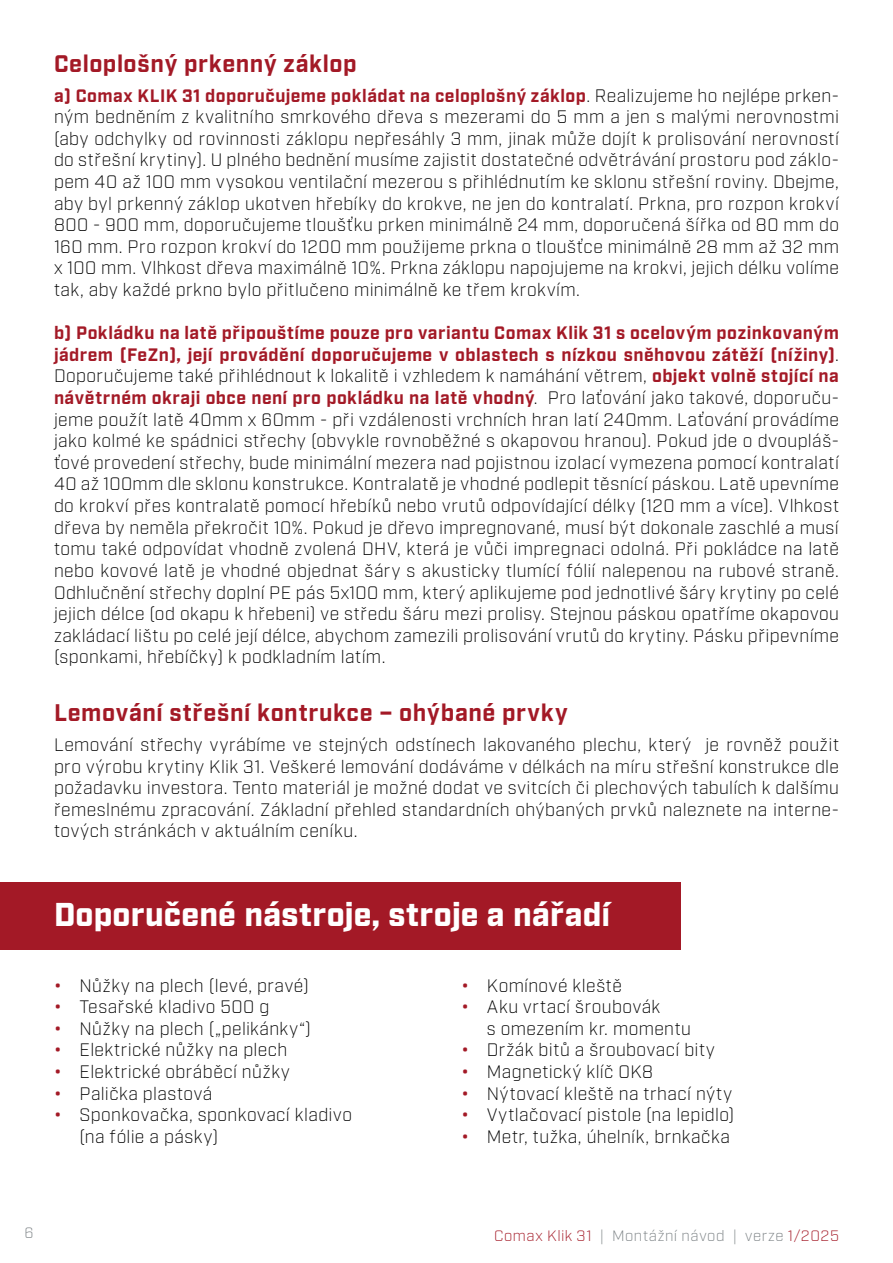
<style>
.page{position:relative;width:893px;height:1263px;background:#fff}
.page>*{position:absolute;margin:0;border:0;box-sizing:border-box;transform-origin:0 0}
.t1{font:900 33px "Industry";letter-spacing:.01em;color:#fff}
.t2{font:700 24px "Industry";letter-spacing:.03em;color:#a31926}
.t3{font:300 18px/21.6px "Industry";letter-spacing:.025em;color:#000;text-align:justify}
.t4{font:300 15px "Industry";letter-spacing:.04em;color:#7d8386}
.s1{font-weight:700;color:#a31926}
.s2{color:#a31926}
</style>
<div class="page">
<div style="left:0;top:882px;width:680px;height:68px;background:#a31926"></div>
<h2 class="t2" style="left:54px;top:49px;width:304px">Celoplošný prkenný záklop</h2>
<p class="t3" style="left:54px;top:85px;width:787px"><span class="s1">a) Comax KLIK 31 doporučujeme pokládat na celoplošný záklop</span>. Realizujeme ho nejlépe prken&shy;ným bedněním z kvalitního smrkového dřeva s mezerami do 5 mm a jen s malými nerovnostmi (aby odchylky od rovinnosti záklopu nepřesáhly 3 mm, jinak může dojít k prolisování nerovností do střešní krytiny). U plného bednění musíme zajistit dostatečné odvětrávání prostoru pod záklo&shy;pem 40 až 100 mm vysokou ventilační mezerou s přihlédnutím ke sklonu střešní roviny. Dbejme, aby byl prkenný záklop ukotven hřebíky do krokve, ne jen do kontralatí. Prkna, pro rozpon krokví 800 - 900 mm, doporučujeme tloušťku prken minimálně 24 mm, doporučená šířka od 80 mm do 160 mm. Pro rozpon krokví do 1200 mm použijeme prkna o tloušťce minimálně 28 mm až 32 mm x 100 mm. Vlhkost dřeva maximálně 10%. Prkna záklopu napojujeme na krokvi, jejich délku volíme tak, aby každé prkno bylo přitlučeno minimálně ke třem krokvím.</p>
<p class="t3" style="left:54px;top:322px;width:786px"><span class="s1">b) Pokládku na latě připouštíme pouze pro variantu Comax Klik 31 s ocelovým pozinkovaným jádrem (FeZn), její provádění doporučujeme v oblastech s nízkou sněhovou zátěží (nížiny)</span>.<br>Doporučujeme také přihlédnout k lokalitě i vzhledem k namáhání větrem, <span class="s1">objekt volně stojící na návětrném okraji obce není pro pokládku na latě vhodný</span>. Pro laťování jako takové, doporuču&shy;jeme použít latě 40mm x 60mm - při vzdálenosti vrchních hran latí 240mm. Laťování provádíme jako kolmé ke spádnici střechy (obvykle rovnoběžné s okapovou hranou). Pokud jde o dvoupláš&shy;ťové provedení střechy, bude minimální mezera nad pojistnou izolací vymezena pomocí kontralatí 40 až 100mm dle sklonu konstrukce. Kontralatě je vhodné podlepit těsnící páskou. Latě upevníme do krokví přes kontralatě pomocí hřebíků nebo vrutů odpovídající délky (120 mm a více). Vlhkost dřeva by neměla překročit 10%. Pokud je dřevo impregnované, musí být dokonale zaschlé a musí tomu také odpovídat vhodně zvolená DHV, která je vůči impregnaci odolná. Při pokládce na latě nebo kovové latě je vhodné objednat šáry s akusticky tlumící fólií nalepenou na rubové straně.<br>Odhlučnění střechy doplní PE pás 5x100 mm, který aplikujeme pod jednotlivé šáry krytiny po celé jejich délce (od okapu k hřebeni) ve středu šáru mezi prolisy. Stejnou páskou opatříme okapovou zakládací lištu po celé její délce, abychom zamezili prolisování vrutů do krytiny. Pásku připevníme (sponkami, hřebíčky) k podkladním latím.</p>
<h2 class="t2" style="left:54px;top:698px;width:515px">Lemování střešní kontrukce – ohýbané prvky</h2>
<p class="t3" style="left:54px;top:734px;width:787px">Lemování střechy vyrábíme ve stejných odstínech lakovaného plechu, který je rovněž použit pro výrobu krytiny Klik 31. Veškeré lemování dodáváme v délkách na míru střešní konstrukce dle požadavku investora. Tento materiál je možné dodat ve svitcích či plechových tabulích k dalšímu řemeslnému zpracování. Základní přehled standardních ohýbaných prvků naleznete na interne&shy;tových stránkách v aktuálním ceníku.</p>
<h1 class="t1" style="left:54px;top:894px;width:558px">Doporučené nástroje, stroje a nářadí</h1>
<p class="t3" style="left:54px;top:975px;width:257px"><span class="s1">•</span> Nůžky na plech (levé, pravé)</p>
<p class="t3" style="left:54px;top:996px;width:217px"><span class="s1">•</span> Tesařské kladivo 500 g</p>
<p class="t3" style="left:54px;top:1018px;width:258px"><span class="s1">•</span> Nůžky na plech („pelikánky“)</p>
<p class="t3" style="left:54px;top:1039px;width:235px"><span class="s1">•</span> Elektrické nůžky na plech</p>
<p class="t3" style="left:54px;top:1061px;width:237px"><span class="s1">•</span> Elektrické obráběcí nůžky</p>
<p class="t3" style="left:54px;top:1083px;width:160px"><span class="s1">•</span> Palička plastová</p>
<p class="t3" style="left:80px;top:1104px;width:274px;text-indent:-26px"><span class="s1">•</span> Sponkovačka, sponkovací kladivo (na fólie a pásky)</p>
<p class="t3" style="left:461px;top:975px;width:162px"><span class="s1">•</span> Komínové kleště</p>
<p class="t3" style="left:487px;top:996px;width:206px;text-indent:-26px"><span class="s1">•</span> Aku vrtací šroubovák<br>s omezením kr. momentu</p>
<p class="t3" style="left:461px;top:1039px;width:255px"><span class="s1">•</span> Držák bitů a šroubovací bity</p>
<p class="t3" style="left:461px;top:1061px;width:193px"><span class="s1">•</span> Magnetický klíč OK8</p>
<p class="t3" style="left:461px;top:1083px;width:272px"><span class="s1">•</span> Nýtovací kleště na trhací nýty</p>
<p class="t3" style="left:461px;top:1104px;width:275px"><span class="s1">•</span> Vytlačovací pistole (na lepidlo)</p>
<p class="t3" style="left:461px;top:1126px;width:270px"><span class="s1">•</span> Metr, tužka, úhelník, brnkačka</p>
<p class="t4" style="left:25px;top:1224px;width:11px">6</p>
<p class="t4" style="left:494px;top:1227px;width:346px"><span class="s2">Comax Klik 31</span> | Montážní návod | verze <span class="s2">1/2025</span></p>
</div>
